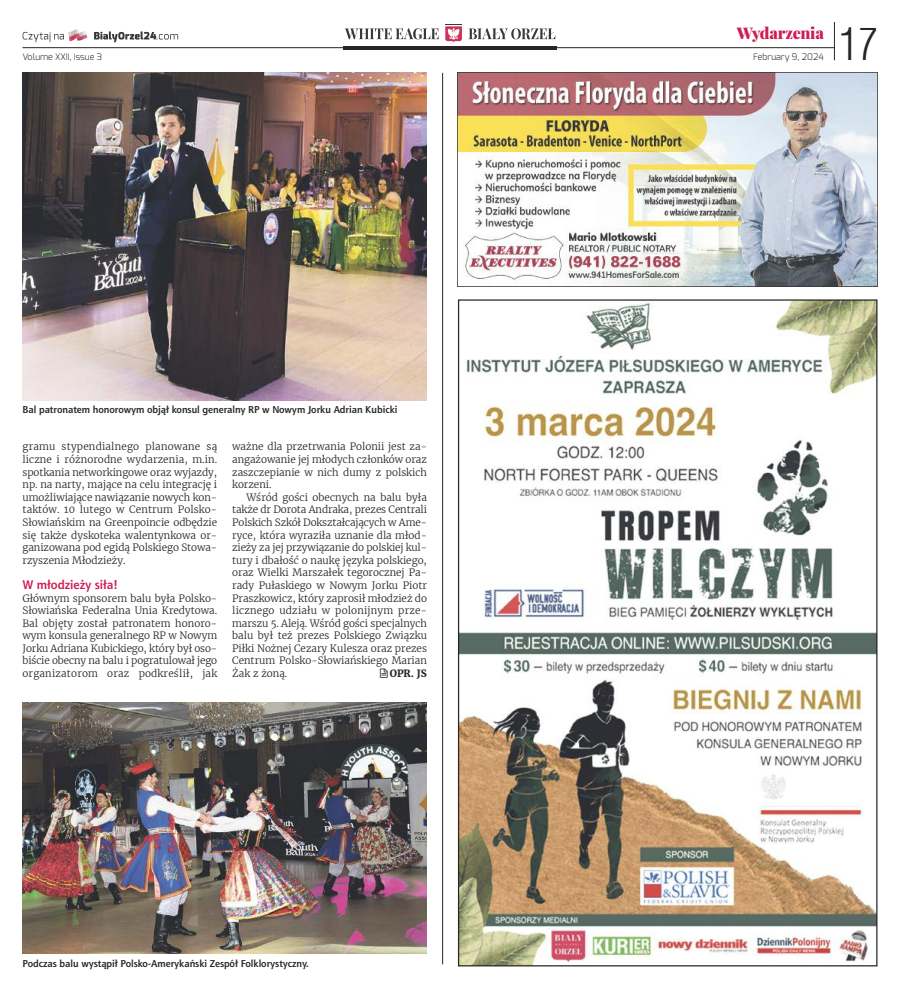
<style>
.page{position:relative;width:900px;height:990px;background:#fff}
.page>*{position:absolute;margin:0;border:0;box-sizing:border-box;transform-origin:0 0}
.t1{font:300 43.62px "Switzerland Cond";color:#272627}
.t2{font:900 15.62px "Playfair Display";letter-spacing:-.015em;color:#cc1e52}
.t3{font:700 12.5px "Aerton EFN";color:#cc1e52}
.t4{font:300 10px/12.6px "Merriweather";color:#272627;text-align:justify}
.t5{font:700 10px "Aerton EFN";color:#272627}
.t6{font:700 10px "Merriweather";color:#272627}
.t7{font:300 9px "Exo";color:#272627}
</style>
<div class="page">
<hr style="left:343px;top:46px;width:214px;height:3px;background:#272627">
<hr style="left:834px;top:22px;width:1px;height:38px;background:#272627">
<svg style="left:23px;top:30px;width:64px;height:12px"></svg>
<svg style="left:94px;top:31px;width:84px;height:11px"></svg>
<svg style="left:345px;top:28px;width:94px;height:11px"></svg>
<svg style="left:469px;top:28px;width:86px;height:11px"></svg>
<svg style="left:445px;top:26px;width:17px;height:16px"></svg>
<hr style="left:22px;top:47px;width:813px;height:1px;background:#272627">
<img style="left:460px;top:301px;width:416px;height:663px">
<img style="left:458px;top:73px;width:419px;height:214px">
<hr style="left:442px;top:73px;width:1px;height:891px;background:#272627">
<img style="left:22px;top:73px;width:405px;height:327px">
<img style="left:22px;top:702px;width:405px;height:252px">
<h2 class="t2" style="left:737px;top:25px;width:89px">Wydarzenia</h2>
<p class="t7" style="left:23px;top:51px;width:81px">Volume XXII, Issue 3</p>
<p class="t7" style="left:753px;top:51px;width:72px">February 9, 2024</p>
<h1 class="t1" style="left:839px;top:19px;width:40px">17</h1>
<p class="t5" style="left:22px;top:405px;width:376px">Bal patronatem honorowym objął konsul generalny RP w Nowym Jorku Adrian Kubicki</p>
<p class="t4" style="left:22px;top:441px;width:196px">gramu stypendialnego planowane są liczne i różnorodne wydarzenia, m.in. spotkania networkingowe oraz wyjazdy, np. na narty, mające na celu integrację i umożliwiające nawiązanie nowych kon&shy;taktów. 10 lutego w Centrum Polsko-Słowiańskim na Greenpoincie odbędzie się także dyskoteka walentynkowa or&shy;ganizowana pod egidą Polskiego Stowa&shy;rzyszenia Młodzieży.</p>
<p class="t3" style="left:22px;top:580px;width:97px">W młodzieży siła!</p>
<p class="t4" style="left:22px;top:592px;width:196px">Głównym sponsorem balu była Polsko-Słowiańska Federalna Unia Kredytowa.<br>Bal objęty został patronatem honoro&shy;wym konsula generalnego RP w Nowym Jorku Adriana Kubickiego, który był oso&shy;biście obecny na balu i pogratulował jego organizatorom oraz podkreślił, jak</p>
<p class="t4" style="left:232px;top:441px;width:196px">ważne dla przetrwania Polonii jest za&shy;angażowanie jej młodych członków oraz zaszczepianie w nich dumy z polskich korzeni.</p>
<p class="t4" style="left:232px;top:491px;width:196px;text-indent:14px">Wśród gości obecnych na balu była także dr Dorota Andraka, prezes Centrali Polskich Szkół Dokształcających w Ame&shy;ryce, która wyraziła uznanie dla młod&shy;zieży za jej przywiązanie do polskiej kul&shy;tury i dbałość o naukę języka polskiego, oraz Wielki Marszałek tegorocznej Pa&shy;rady Pułaskiego w Nowym Jorku Piotr Praszkowicz, który zaprosił młodzież do licznego udziału w polonijnym prze&shy;marszu 5. Aleją. Wśród gości specjalnych balu był też prezes Polskiego Związku Piłki Nożnej Cezary Kulesza oraz prezes Centrum Polsko-Słowiańskiego Marian Żak z żoną.</p>
<p class="t6" style="left:390px;top:667px;width:39px">OPR. JS</p>
<p class="t5" style="left:22px;top:959px;width:288px">Podczas balu wystąpił Polsko-Amerykański Zespół Folklorystyczny.</p>
</div>
